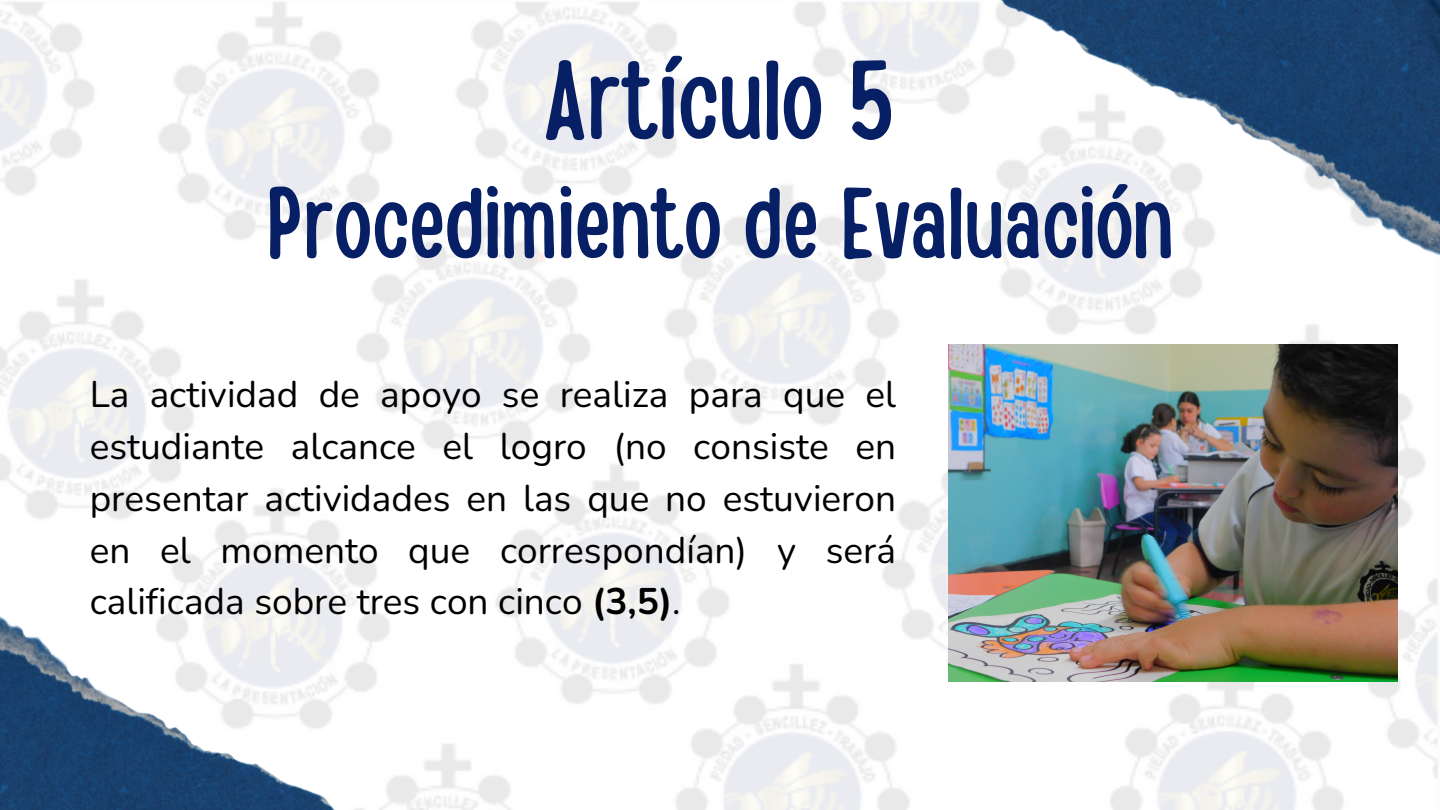
<style>
.page{position:relative;width:1440px;height:810px;background:#fff}
.page>*{position:absolute;margin:0;border:0;box-sizing:border-box;transform-origin:0 0}
.t1{font:111px "Handy Casual Condensed";color:#071f65}
.t2{font:100px "Handy Casual Condensed";color:#071f65}
.t3{font:37px/51.8px "Nunito";color:#000;text-align:justify}
.s1{font-weight:700}
</style>
<div class="page">
<img style="left:0;top:2px;width:1438px;height:808px">
<img style="left:0;top:180px;width:830px;height:630px">
<img style="left:587px;top:0;width:853px;height:672px">
<img style="left:949px;top:344px;width:449px;height:337px">
<p class="t1" style="left:544px;top:28px;width:353px">Artículo 5</p>
<p class="t2" style="left:267px;top:158px;width:908px">Procedimiento de Evaluación</p>
<p class="t3" style="left:90px;top:369px;width:808px">La actividad de apoyo se realiza para que el estudiante alcance el logro (no consiste en presentar actividades en las que no estuvieron en el momento que correspondían) y será calificada sobre tres con cinco <span class="s1">(3,5)</span>.</p>
</div>
